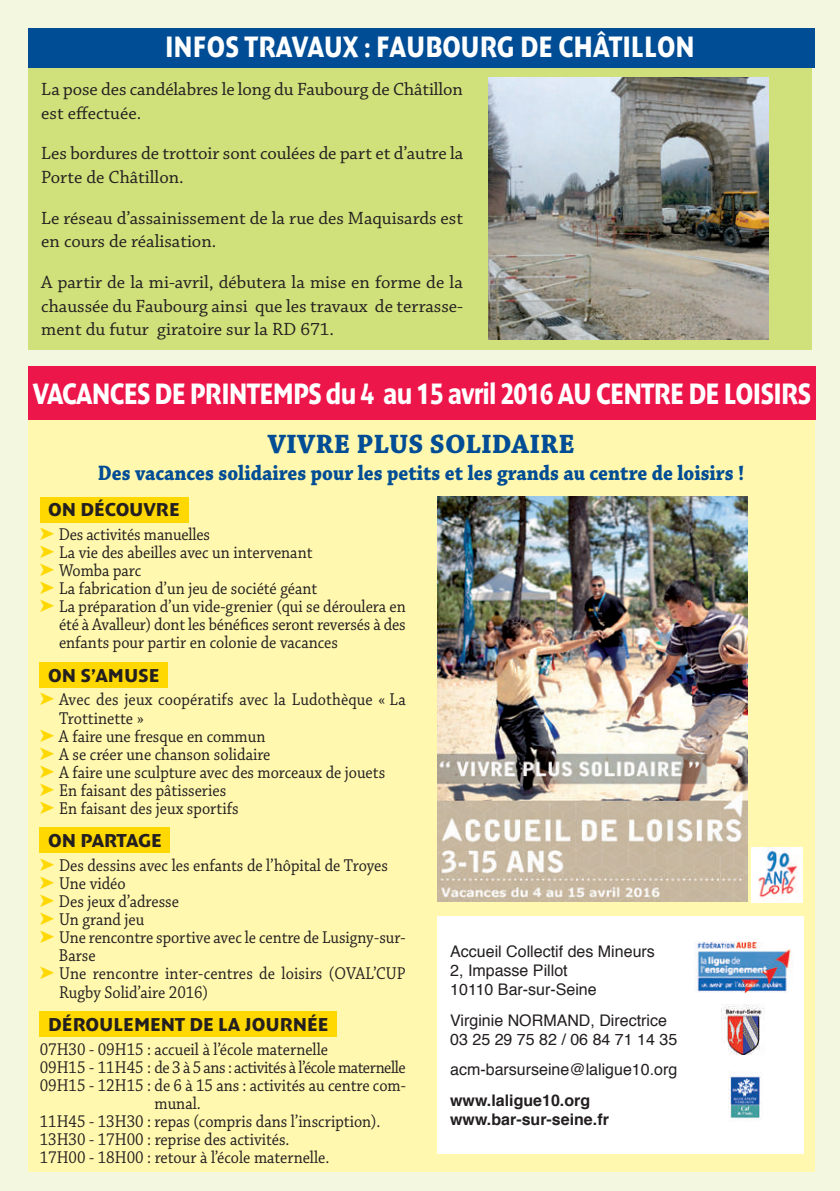
<style>
.page{position:relative;width:840px;height:1191px;background:#fff}
.page>*{position:absolute;margin:0;border:0;box-sizing:border-box;transform-origin:0 0}
.t1{font:700 30px "Denda New";letter-spacing:-.03em;color:#fff;scale:.83 1}
.t2{font:700 30px "Denda New";letter-spacing:-.005em;color:#fff;scale:.85 1}
.t3{font:700 28px "Chaparral Pro";color:#014d95}
.t4{font:700 22px "Chaparral Pro";color:#014d95;scale:.9 1}
.t5{font:700 19px "Denda New";color:#231f20}
.t6{font:18.6px/23.6px "Chaparral Pro";color:#231f20}
.t7{font:18px "Chaparral Pro";color:#231f20;scale:.9 1}
.t8{font:18px "Chaparral Pro";letter-spacing:-.025em;color:#231f20;scale:.9 1}
.t9{font:16px/19.2px "Helvetica";color:#231f20}
.t10{font:700 16px/19.2px "Helvetica";color:#231f20}
.s1{color:#ffd801}
</style>
<div class="page">
<div style="left:0;top:0;width:839px;height:1191px;background:#f3f7e0"></div>
<div style="left:28px;top:367px;width:786px;height:804px;background:#fff8ae"></div>
<div style="left:40px;top:497px;width:148px;height:25px;background:#ffd801"></div>
<div style="left:40px;top:1010px;width:297px;height:26px;background:#ffd801"></div>
<div style="left:40px;top:827px;width:130px;height:26px;background:#ffd801"></div>
<div style="left:40px;top:662px;width:128px;height:25px;background:#ffd801"></div>
<img style="left:437px;top:497px;width:310px;height:404px">
<div style="left:28px;top:366px;width:787px;height:54px;background:#ed164b"></div>
<div style="left:437px;top:916px;width:365px;height:237px;background:#fff"></div>
<img style="left:694px;top:941px;width:98px;height:51px">
<img style="left:721px;top:1004px;width:43px;height:50px">
<img style="left:728px;top:1071px;width:33px;height:48px">
<img style="left:751px;top:847px;width:51px;height:55px">
<div style="left:28px;top:33px;width:783px;height:317px;background:#d0e07a"></div>
<div style="left:28px;top:28px;width:786px;height:40px;background:#014d95"></div>
<img style="left:488px;top:77px;width:279px;height:262px">
<h1 class="t2" style="left:165px;top:29px;width:624px">INFOS TRAVAUX : FAUBOURG DE CHÂTILLON</h1>
<p class="t6" style="left:41px;top:79px;width:423px">La pose des candélabres le long du Faubourg de Châtillon est effectuée.</p>
<p class="t6" style="left:41px;top:143px;width:423px">Les bordures de trottoir sont coulées de part et d’autre la<br>Porte de Châtillon.</p>
<p class="t6" style="left:41px;top:207px;width:423px">Le réseau d’assainissement de la rue des Maquisards est en cours de réalisation.</p>
<p class="t6" style="left:41px;top:272px;width:423px;text-align:justify">A partir de la mi-avril, débutera la mise en forme de la chaussée du Faubourg ainsi que les travaux de terrasse&shy;ment du futur giratoire sur la RD 671.</p>
<h1 class="t1" style="left:33px;top:376px;width:939px">VACANCES DE PRINTEMPS du 4 au 15 avril 2016 AU CENTRE DE LOISIRS</h1>
<h2 class="t3" style="left:267px;top:433px;width:308px">VIVRE PLUS SOLIDAIRE</h2>
<p class="t4" style="left:98px;top:465px;width:719px">Des vacances solidaires pour les petits et les grands au centre de loisirs !</p>
<p class="t5" style="left:48px;top:498px;width:133px">ON DÉCOUVRE</p>
<p class="t7" style="left:40px;top:527px;width:190px"><span class="s1">➤</span> Des activités manuelles</p>
<p class="t7" style="left:40px;top:545px;width:304px"><span class="s1">➤</span> La vie des abeilles avec un intervenant</p>
<p class="t7" style="left:40px;top:563px;width:114px"><span class="s1">➤</span> Womba parc</p>
<p class="t7" style="left:40px;top:582px;width:310px"><span class="s1">➤</span> La fabrication d’un jeu de société géant</p>
<p class="t7" style="left:40px;top:600px;width:408px"><span class="s1">➤</span> La préparation d’un vide-grenier (qui se déroulera en</p>
<p class="t7" style="left:59px;top:618px;width:386px">été à Avalleur) dont les bénéfices seront reversés à des</p>
<p class="t7" style="left:59px;top:636px;width:311px">enfants pour partir en colonie de vacances</p>
<p class="t5" style="left:48px;top:664px;width:113px">ON S’AMUSE</p>
<p class="t7" style="left:40px;top:693px;width:408px"><span class="s1">➤</span> Avec des jeux coopératifs avec la Ludothèque « La</p>
<p class="t7" style="left:59px;top:711px;width:96px">Trottinette »</p>
<p class="t7" style="left:40px;top:729px;width:252px"><span class="s1">➤</span> A faire une fresque en commun</p>
<p class="t7" style="left:40px;top:747px;width:258px"><span class="s1">➤</span> A se créer une chanson solidaire</p>
<p class="t7" style="left:40px;top:765px;width:385px"><span class="s1">➤</span> A faire une sculpture avec des morceaux de jouets</p>
<p class="t7" style="left:40px;top:783px;width:209px"><span class="s1">➤</span> En faisant des pâtisseries</p>
<p class="t7" style="left:40px;top:801px;width:222px"><span class="s1">➤</span> En faisant des jeux sportifs</p>
<p class="t5" style="left:48px;top:829px;width:115px">ON PARTAGE</p>
<p class="t7" style="left:40px;top:858px;width:388px"><span class="s1">➤</span> Des dessins avec les enfants de l’hôpital de Troyes</p>
<p class="t7" style="left:40px;top:876px;width:97px"><span class="s1">➤</span> Une vidéo</p>
<p class="t7" style="left:40px;top:894px;width:156px"><span class="s1">➤</span> Des jeux d’adresse</p>
<p class="t7" style="left:40px;top:912px;width:118px"><span class="s1">➤</span> Un grand jeu</p>
<p class="t7" style="left:40px;top:930px;width:407px"><span class="s1">➤</span> Une rencontre sportive avec le centre de Lusigny-sur-</p>
<p class="t7" style="left:59px;top:949px;width:42px">Barse</p>
<p class="t7" style="left:40px;top:967px;width:408px"><span class="s1">➤</span> Une rencontre inter-centres de loisirs (OVAL’CUP</p>
<p class="t7" style="left:59px;top:985px;width:167px">Rugby Solid’aire 2016)</p>
<p class="t5" style="left:48px;top:1013px;width:282px">DÉROULEMENT DE LA JOURNÉE</p>
<p class="t7" style="left:40px;top:1042px;width:322px">07H30 - 09H15 : accueil à l’école maternelle</p>
<p class="t8" style="left:40px;top:1060px;width:408px">09H15 - 11H45 : de 3 à 5 ans : activités à l’école maternelle</p>
<p class="t7" style="left:40px;top:1078px;width:408px">09H15 - 12H15 : de 6 à 15 ans : activités au centre com-</p>
<p class="t7" style="left:154px;top:1096px;width:53px">munal.</p>
<p class="t7" style="left:40px;top:1114px;width:380px">11H45 - 13H30 : repas (compris dans l’inscription).</p>
<p class="t7" style="left:40px;top:1132px;width:279px">13H30 - 17H00 : reprise des activités.</p>
<p class="t7" style="left:40px;top:1150px;width:323px">17H00 - 18H00 : retour à l’école maternelle.</p>
<p class="t9" style="left:450px;top:942px;width:206px">Accueil Collectif des Mineurs<br>2, Impasse Pillot<br>10110 Bar-sur-Seine</p>
<p class="t9" style="left:450px;top:1011px;width:228px">Virginie NORMAND, Directrice<br>03 25 29 75 82 / 06 84 71 14 35</p>
<p class="t9" style="left:450px;top:1061px;width:228px">acm-barsurseine@laligue10.org</p>
<p class="t10" style="left:450px;top:1092px;width:160px">www.laligue10.org www.bar-sur-seine.fr</p>
</div>
